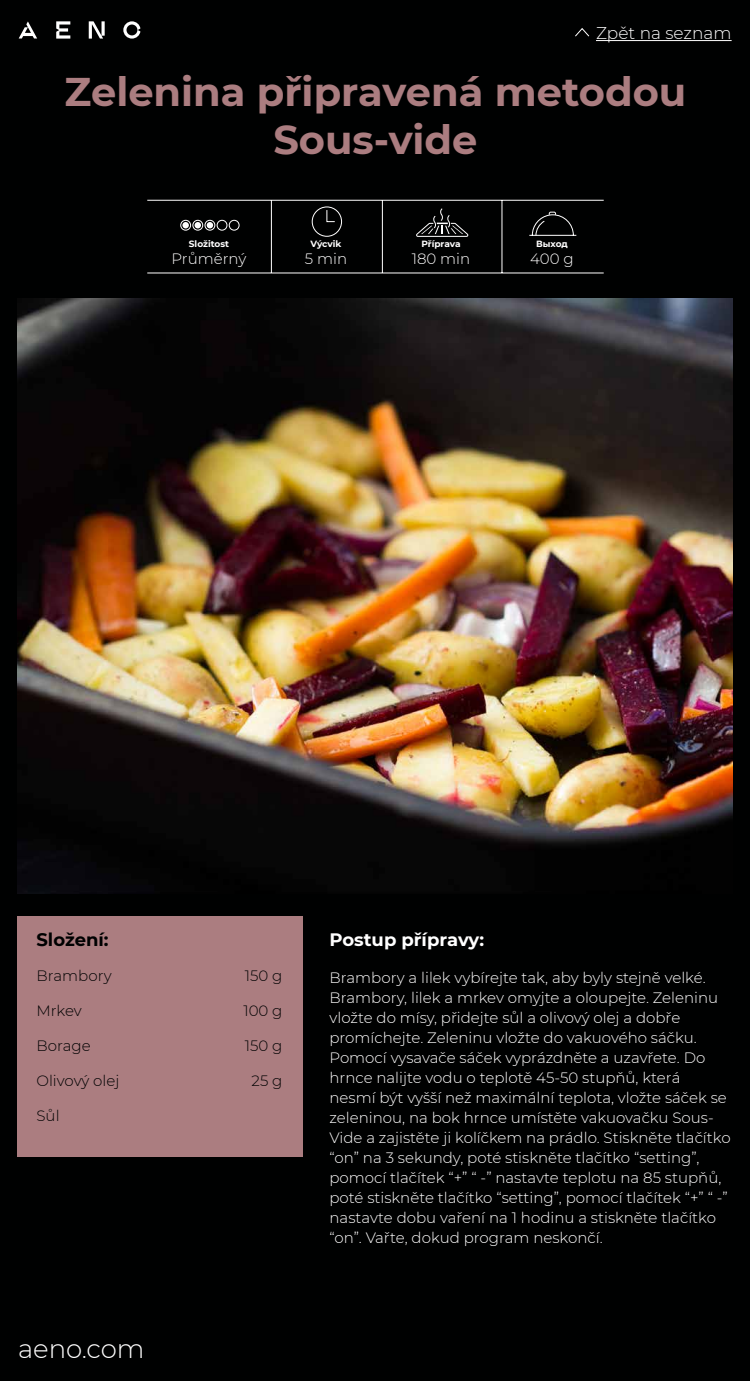
<style>
.page{position:relative;width:750px;height:1381px;background:#000101}
.page>*{position:absolute;margin:0;border:0;box-sizing:border-box;transform-origin:0 0}
.t1{font:700 40px/48px "Montserrat";color:#ab7d80;text-align:center}
.t2{font:300 26px "Montserrat";color:#fff}
.t3{font:700 18px "Montserrat";color:#fff}
.t4{font:700 18px "Montserrat";color:#000101}
.t5{font:300 17px "Montserrat";color:#fff}
.t6{font:300 15px/20px "Montserrat";color:#fff}
.t7{font:300 15px "Montserrat";color:#000101}
.t8{font:700 9px "Montserrat";color:#fff}
</style>
<div class="page">
<svg style="left:89px;top:21px;width:16px;height:18px"></svg>
<svg style="left:123px;top:21px;width:17px;height:18px"></svg>
<svg style="left:19px;top:21px;width:18px;height:18px"></svg>
<svg style="left:56px;top:21px;width:14px;height:18px"></svg>
<svg style="left:575px;top:28px;width:15px;height:9px"></svg>
<hr style="left:596px;top:40px;width:136px;height:1px;background:#fff">
<div style="left:18px;top:916px;width:286px;height:242px;background:#ab7d80"></div>
<hr style="left:147px;top:200px;width:457px;height:1px;background:#fff">
<hr style="left:147px;top:273px;width:457px;height:1px;background:#fff">
<hr style="left:271px;top:200px;width:1px;height:73px;background:#fff">
<hr style="left:382px;top:200px;width:1px;height:73px;background:#fff">
<hr style="left:502px;top:200px;width:1px;height:73px;background:#fff">
<div style="left:312px;top:206px;width:30px;height:31px;border:1px solid #fff;border-radius:50%"></div>
<svg style="left:326px;top:210px;width:9px;height:12px"></svg>
<svg style="left:416px;top:208px;width:53px;height:29px"></svg>
<svg style="left:529px;top:212px;width:48px;height:24px"></svg>
<div style="left:180px;top:220px;width:11px;height:11px;border:1px solid #fff;border-radius:50%"></div>
<div style="left:182px;top:222px;width:7px;height:6px;background:#fff;border-radius:50%"></div>
<div style="left:192px;top:220px;width:11px;height:11px;border:1px solid #fff;border-radius:50%"></div>
<svg style="left:195px;top:222px;width:6px;height:6px"></svg>
<div style="left:204px;top:220px;width:11px;height:11px;border:1px solid #fff;border-radius:50%"></div>
<svg style="left:207px;top:219px;width:33px;height:12px"></svg>
<img style="left:18px;top:298px;width:714px;height:596px">
<p class="t5" style="left:596px;top:22px;width:137px">Zpět na seznam</p>
<h1 class="t1" style="left:65px;top:66px;width:623px">Zelenina připravená metodou<br>Sous-vide</h1>
<p class="t8" style="left:189px;top:238px;width:42px">Složitost</p>
<p class="t6" style="left:172px;top:248px;width:76px">Průměrný</p>
<p class="t8" style="left:310px;top:238px;width:33px">Výcvik</p>
<p class="t6" style="left:305px;top:248px;width:44px">5 min</p>
<p class="t8" style="left:421px;top:238px;width:41px">Příprava</p>
<p class="t6" style="left:412px;top:248px;width:60px">180 min</p>
<p class="t8" style="left:536px;top:238px;width:33px">Выход</p>
<p class="t6" style="left:530px;top:248px;width:45px">400 g</p>
<p class="t4" style="left:36px;top:927px;width:74px">Složení:</p>
<p class="t7" style="left:36px;top:965px;width:77px">Brambory</p>
<p class="t7" style="left:36px;top:1000px;width:47px">Mrkev</p>
<p class="t7" style="left:36px;top:1035px;width:56px">Borage</p>
<p class="t7" style="left:36px;top:1070px;width:84px">Olivový olej</p>
<p class="t7" style="left:36px;top:1105px;width:25px">Sůl</p>
<h2 class="t2" style="left:18px;top:1331px;width:128px">aeno.com</h2>
<p class="t7" style="left:245px;top:965px;width:39px">150 g</p>
<p class="t7" style="left:243px;top:1000px;width:41px">100 g</p>
<p class="t7" style="left:245px;top:1035px;width:39px">150 g</p>
<p class="t7" style="left:252px;top:1070px;width:32px">25 g</p>
<p class="t3" style="left:330px;top:927px;width:156px">Postup přípravy:</p>
<p class="t6" style="left:330px;top:967px;width:403px">Brambory a lilek vybírejte tak, aby byly stejně velké.<br>Brambory, lilek a mrkev omyjte a oloupejte. Zeleninu vložte do mísy, přidejte sůl a olivový olej a dobře promíchejte. Zeleninu vložte do vakuového sáčku.<br>Pomocí vysavače sáček vyprázdněte a uzavřete. Do hrnce nalijte vodu o teplotě 45-50 stupňů, která<br>nesmí být vyšší než maximální teplota, vložte sáček se zeleninou, na bok hrnce umístěte vakuovačku Sous-Vide a zajistěte ji kolíčkem na prádlo. Stiskněte tlačítko “on” na 3 sekundy, poté stiskněte tlačítko “setting”, pomocí tlačítek “+” “ -” nastavte teplotu na 85 stupňů, poté stiskněte tlačítko “setting”, pomocí tlačítek “+” “ -” nastavte dobu vaření na 1 hodinu a stiskněte tlačítko “on”. Vařte, dokud program neskončí.</p>
</div>
